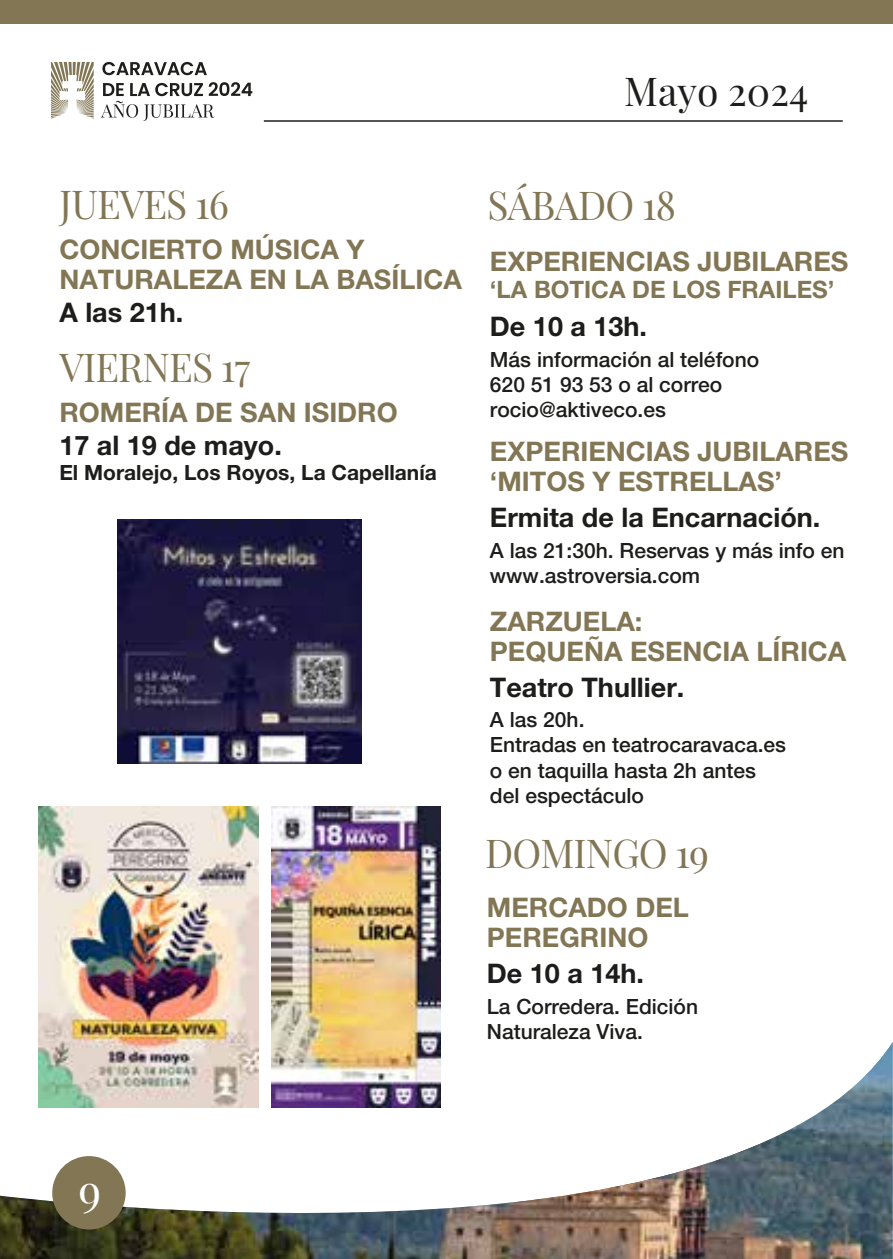
<style>
.page{position:relative;width:893px;height:1259px;background:#fff}
.page>*{position:absolute;margin:0;border:0;box-sizing:border-box;transform-origin:0 0}
.t1{font:44.7px "Playfair Display";color:#fff}
.t2{font:39px "Playfair Display";letter-spacing:-.025em;color:#827655}
.t3{font:39px "Playfair Display";color:#1d1d1b}
.t4{font:700 27px/30px "Helvetica Neue LT Std";color:#827655}
.t5{font:700 27px "Helvetica Neue LT Std";color:#1d1d1b}
.t6{font:700 24px "Helvetica Neue LT Std";color:#827655}
.t7{font:500 21px/25.2px "Helvetica Neue LT Std";color:#1d1d1b}
.t8{font:700 21px "Helvetica Neue LT Std";color:#1d1d1b}
</style>
<div class="page">
<div style="left:0;top:0;width:893px;height:24px;background:#827655"></div>
<svg style="left:51px;top:62px;width:43px;height:57px"></svg>
<svg style="left:102px;top:62px;width:105px;height:13px"></svg>
<svg style="left:101px;top:82px;width:151px;height:39px"></svg>
<hr style="left:264px;top:120px;width:579px;height:2px;background:#1d1d1b">
<img style="left:0;top:1042px;width:893px;height:217px">
<div style="left:52px;top:1156px;width:74px;height:73px;background:#827655;border-radius:50%"></div>
<img style="left:271px;top:807px;width:170px;height:300px">
<img style="left:117px;top:519px;width:244px;height:244px">
<img style="left:38px;top:807px;width:221px;height:300px">
<h2 class="t3" style="left:624px;top:61px;width:186px">Mayo 2024</h2>
<h2 class="t2" style="left:60px;top:174px;width:171px">JUEVES 16</h2>
<p class="t4" style="left:59px;top:233px;width:404px">CONCIERTO MÚSICA Y<br>NATURALEZA EN LA BASÍLICA</p>
<p class="t5" style="left:59px;top:295px;width:126px">A las 21h.</p>
<h2 class="t2" style="left:60px;top:337px;width:192px">VIERNES 17</h2>
<p class="t4" style="left:59px;top:397px;width:340px">ROMERÍA DE SAN ISIDRO</p>
<p class="t5" style="left:59px;top:428px;width:224px">17 al 19 de mayo.</p>
<p class="t8" style="left:59px;top:459px;width:379px">El Moralejo, Los Royos, La Capellanía</p>
<h2 class="t2" style="left:487px;top:175px;width:190px">SÁBADO 18</h2>
<p class="t4" style="left:490px;top:245px;width:360px">EXPERIENCIAS JUBILARES</p>
<p class="t6" style="left:490px;top:274px;width:346px">‘LA BOTICA DE LOS FRAILES’</p>
<p class="t5" style="left:490px;top:310px;width:159px">De 10 a 13h.</p>
<p class="t7" style="left:490px;top:347px;width:271px">Más información al teléfono<br>620 51 93 53 o al correo rocio@aktiveco.es</p>
<p class="t4" style="left:490px;top:436px;width:360px">EXPERIENCIAS JUBILARES ‘MITOS Y ESTRELLAS’</p>
<p class="t5" style="left:490px;top:501px;width:332px">Ermita de la Encarnación.</p>
<p class="t7" style="left:490px;top:537px;width:356px">A las 21:30h. Reservas y más info en www.astroversia.com</p>
<p class="t4" style="left:490px;top:605px;width:358px">ZARZUELA:<br>PEQUEÑA ESENCIA LÍRICA</p>
<p class="t5" style="left:490px;top:670px;width:196px">Teatro Thullier.</p>
<p class="t7" style="left:490px;top:707px;width:298px">A las 20h.<br>Entradas en teatrocaravaca.es o en taquilla hasta 2h antes del espectáculo</p>
<h2 class="t2" style="left:485px;top:823px;width:225px">DOMINGO 19</h2>
<p class="t4" style="left:487px;top:892px;width:204px">MERCADO DEL<br>PEREGRINO</p>
<p class="t5" style="left:487px;top:956px;width:159px">De 10 a 14h.</p>
<p class="t7" style="left:487px;top:993px;width:213px">La Corredera. Edición<br>Naturaleza Viva.</p>
<h1 class="t1" style="left:78px;top:1155px;width:24px">9</h1>
</div>
